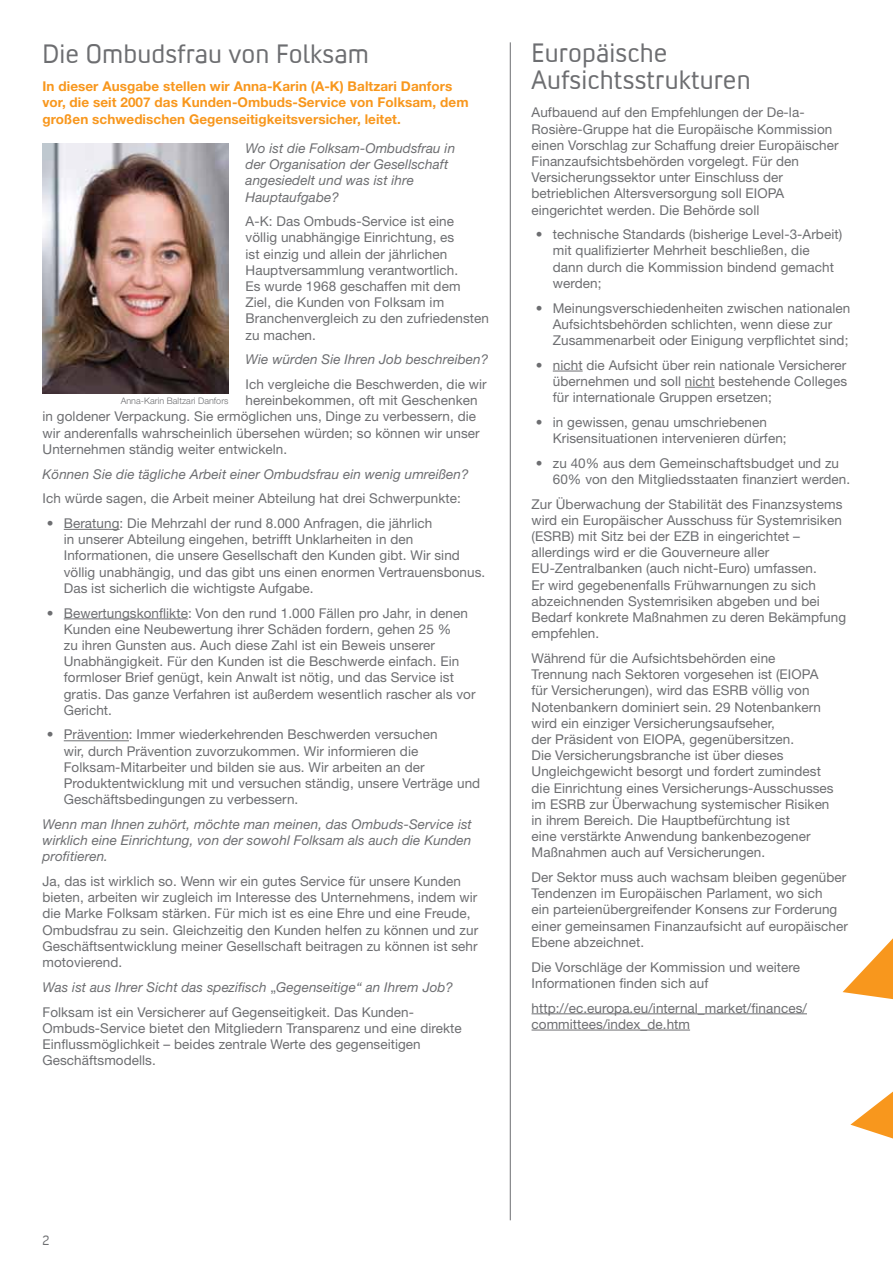
<style>
.page{position:relative;width:893px;height:1263px;background:#fff}
.page>*{position:absolute;margin:0;border:0;box-sizing:border-box;transform-origin:0 0}
.t1{font:27px/27px "Convection";letter-spacing:.005em;color:#6d6e71}
.t2{font:13.5px/16.2px "Helvetica Neue LT Std";letter-spacing:.005em;color:#6d6e71}
.t3{font:italic 13.5px/16.2px "Helvetica Neue LT Std";letter-spacing:.005em;color:#6d6e71}
.t4{font:700 13.5px/16.5px "Helvetica Neue LT Std";letter-spacing:.005em;color:#f8971d}
.t5{font:13.5px "Convection";color:#6d6e71}
.t6{font:300 9px "Helvetica Neue LT Std";letter-spacing:.005em;color:#6d6e71}
.s1{font-style:normal}
</style>
<div class="page">
<svg style="left:843px;top:938px;width:50px;height:61px"></svg>
<svg style="left:850px;top:1091px;width:43px;height:47px"></svg>
<hr style="left:510px;top:42px;width:1px;height:1178px;background:#6d6e71">
<hr style="left:64px;top:529px;width:56px;height:1px;background:#6d6e71">
<hr style="left:64px;top:618px;width:124px;height:1px;background:#6d6e71">
<hr style="left:64px;top:740px;width:65px;height:1px;background:#6d6e71">
<img style="left:43px;top:143px;width:186px;height:250px">
<hr style="left:553px;top:371px;width:30px;height:1px;background:#6d6e71">
<hr style="left:685px;top:387px;width:30px;height:1px;background:#6d6e71">
<hr style="left:531px;top:1013px;width:276px;height:1px;background:#6d6e71">
<hr style="left:531px;top:1030px;width:159px;height:1px;background:#6d6e71">
<h1 class="t1" style="left:43px;top:39px;width:328px">Die Ombudsfrau von Folksam</h1>
<p class="t4" style="left:43px;top:78px;width:428px">In dieser Ausgabe stellen wir Anna-Karin (A-K) Baltzari Danfors vor, die seit 2007 das Kunden-Ombuds-Service von Folksam, dem großen schwedischen Gegenseitigkeitsversicher, leitet.</p>
<p class="t3" style="left:246px;top:140px;width:211px">Wo ist die Folksam-Ombudsfrau in der Organisation der Gesellschaft angesiedelt und was ist ihre<br>Hauptaufgabe?</p>
<p class="t2" style="left:246px;top:213px;width:245px">A-K: Das Ombuds-Service ist eine<br>völlig unabhängige Einrichtung, es<br>ist einzig und allein der jährlichen<br>Hauptversammlung verantwortlich.<br>Es wurde 1968 geschaffen mit dem<br>Ziel, die Kunden von Folksam im<br>Branchenvergleich zu den zufriedensten zu machen.</p>
<p class="t3" style="left:246px;top:351px;width:244px">Wie würden Sie Ihren Job beschreiben?</p>
<p class="t2" style="left:246px;top:376px;width:243px">Ich vergleiche die Beschwerden, die wir</p>
<p class="t2" style="left:246px;top:392px;width:234px">hereinbekommen, oft mit Geschenken</p>
<p class="t2" style="left:43px;top:408px;width:435px">in goldener Verpackung. Sie ermöglichen uns, Dinge zu verbessern, die</p>
<p class="t2" style="left:43px;top:425px;width:439px">wir anderenfalls wahrscheinlich übersehen würden; so können wir unser</p>
<p class="t2" style="left:43px;top:441px;width:246px">Unternehmen ständig weiter entwickeln.</p>
<p class="t3" style="left:43px;top:465px;width:428px">Können Sie die tägliche Arbeit einer Ombudsfrau ein wenig umreißen?</p>
<p class="t2" style="left:43px;top:490px;width:420px">Ich würde sagen, die Arbeit meiner Abteilung hat drei Schwerpunkte:</p>
<p class="t2" style="left:64px;top:515px;width:423px;text-indent:-17px">• Beratung: Die Mehrzahl der rund 8.000 Anfragen, die jährlich<br>in unserer Abteilung eingehen, betrifft Unklarheiten in den Informationen, die unsere Gesellschaft den Kunden gibt. Wir sind völlig unabhängig, und das gibt uns einen enormen Vertrauensbonus.<br>Das ist sicherlich die wichtigste Aufgabe.</p>
<p class="t2" style="left:64px;top:604px;width:413px;text-indent:-17px">• Bewertungskonflikte: Von den rund 1.000 Fällen pro Jahr, in denen Kunden eine Neubewertung ihrer Schäden fordern, gehen 25 %<br>zu ihren Gunsten aus. Auch diese Zahl ist ein Beweis unserer Unabhängigkeit. Für den Kunden ist die Beschwerde einfach. Ein formloser Brief genügt, kein Anwalt ist nötig, und das Service ist gratis. Das ganze Verfahren ist außerdem wesentlich rascher als vor Gericht.</p>
<p class="t2" style="left:64px;top:726px;width:418px;text-indent:-17px">• Prävention: Immer wiederkehrenden Beschwerden versuchen<br>wir, durch Prävention zuvorzukommen. Wir informieren die Folksam-Mitarbeiter und bilden sie aus. Wir arbeiten an der Produktentwicklung mit und versuchen ständig, unsere Verträge und Geschäftsbedingungen zu verbessern.</p>
<p class="t3" style="left:43px;top:816px;width:431px;text-align:justify">Wenn man Ihnen zuhört, möchte man meinen, das Ombuds-Service ist wirklich eine Einrichtung, von der sowohl Folksam als auch die Kunden profitieren.</p>
<p class="t2" style="left:43px;top:873px;width:437px">Ja, das ist wirklich so. Wenn wir ein gutes Service für unsere Kunden bieten, arbeiten wir zugleich im Interesse des Unternehmens, indem wir die Marke Folksam stärken. Für mich ist es eine Ehre und eine Freude, Ombudsfrau zu sein. Gleichzeitig den Kunden helfen zu können und zur Geschäftsentwicklung meiner Gesellschaft beitragen zu können ist sehr motovierend.</p>
<p class="t3" style="left:43px;top:974px;width:412px;line-height:24.8px">Was ist aus Ihrer Sicht das spezifisch <span class="s1">„</span>Gegenseitige“ an Ihrem Job?<br><span class="s1">Folksam ist ein Versicherer auf Gegenseitigkeit. Das Kunden-</span></p>
<p class="t2" style="left:43px;top:1019px;width:421px">Ombuds-Service bietet den Mitgliedern Transparenz und eine direkte<br>Einflussmöglichkeit – beides zentrale Werte des gegenseitigen<br>Geschäftsmodells.</p>
<p class="t6" style="left:121px;top:395px;width:109px">Anna-Karin Baltzari Danfors</p>
<h1 class="t1" style="left:531px;top:39px;width:221px">Europäische<br>Aufsichtsstrukturen</h1>
<p class="t2" style="left:531px;top:104px;width:309px">Aufbauend auf den Empfehlungen der De-la-Rosière-Gruppe hat die Europäische Kommission einen Vorschlag zur Schaffung dreier Europäischer Finanzaufsichtsbehörden vorgelegt. Für den Versicherungssektor unter Einschluss der betrieblichen Altersversorgung soll EIOPA eingerichtet werden. Die Behörde soll</p>
<p class="t2" style="left:553px;top:226px;width:291px;text-indent:-17px">• technische Standards (bisherige Level-3-Arbeit) mit qualifizierter Mehrheit beschließen, die dann durch die Kommission bindend gemacht werden;</p>
<p class="t2" style="left:553px;top:299px;width:299px;text-indent:-17px">• Meinungsverschiedenheiten zwischen nationalen<br>Aufsichtsbehörden schlichten, wenn diese zur<br>Zusammenarbeit oder Einigung verpflichtet sind;</p>
<p class="t2" style="left:553px;top:357px;width:296px;text-align:justify;text-indent:-17px">• nicht die Aufsicht über rein nationale Versicherer übernehmen und soll nicht bestehende Colleges für internationale Gruppen ersetzen;</p>
<p class="t2" style="left:553px;top:414px;width:235px;text-indent:-17px">• in gewissen, genau umschriebenen<br>Krisensituationen intervenieren dürfen;</p>
<p class="t2" style="left:553px;top:455px;width:299px;text-indent:-17px">• zu 40% aus dem Gemeinschaftsbudget und zu<br>60% von den Mitgliedsstaaten finanziert werden.</p>
<p class="t2" style="left:531px;top:495px;width:316px">Zur Überwachung der Stabilität des Finanzsystems wird ein Europäischer Ausschuss für Systemrisiken (ESRB) mit Sitz bei der EZB in eingerichtet – allerdings wird er die Gouverneure aller EU-Zentralbanken (auch nicht-Euro) umfassen.<br>Er wird gegebenenfalls Frühwarnungen zu sich abzeichnenden Systemrisiken abgeben und bei Bedarf konkrete Maßnahmen zu deren Bekämpfung empfehlen.</p>
<p class="t2" style="left:531px;top:650px;width:304px">Während für die Aufsichtsbehörden eine Trennung nach Sektoren vorgesehen ist (EIOPA für Versicherungen), wird das ESRB völlig von Notenbankern dominiert sein. 29 Notenbankern wird ein einziger Versicherungsaufseher,<br>der Präsident von EIOPA, gegenübersitzen.<br>Die Versicherungsbranche ist über dieses Ungleichgewicht besorgt und fordert zumindest die Einrichtung eines Versicherungs-Ausschusses im ESRB zur Überwachung systemischer Risiken in ihrem Bereich. Die Hauptbefürchtung ist<br>eine verstärkte Anwendung bankenbezogener Maßnahmen auch auf Versicherungen.</p>
<p class="t2" style="left:531px;top:869px;width:318px">Der Sektor muss auch wachsam bleiben gegenüber Tendenzen im Europäischen Parlament, wo sich<br>ein parteienübergreifender Konsens zur Forderung einer gemeinsamen Finanzaufsicht auf europäischer Ebene abzeichnet.</p>
<p class="t2" style="left:531px;top:958px;width:270px">Die Vorschläge der Kommission und weitere<br>Informationen finden sich auf</p>
<p class="t2" style="left:531px;top:999px;width:277px">http://ec.europa.eu/internal_market/finances/ committees/index_de.htm</p>
<p class="t5" style="left:43px;top:1231px;width:8px">2</p>
</div>
